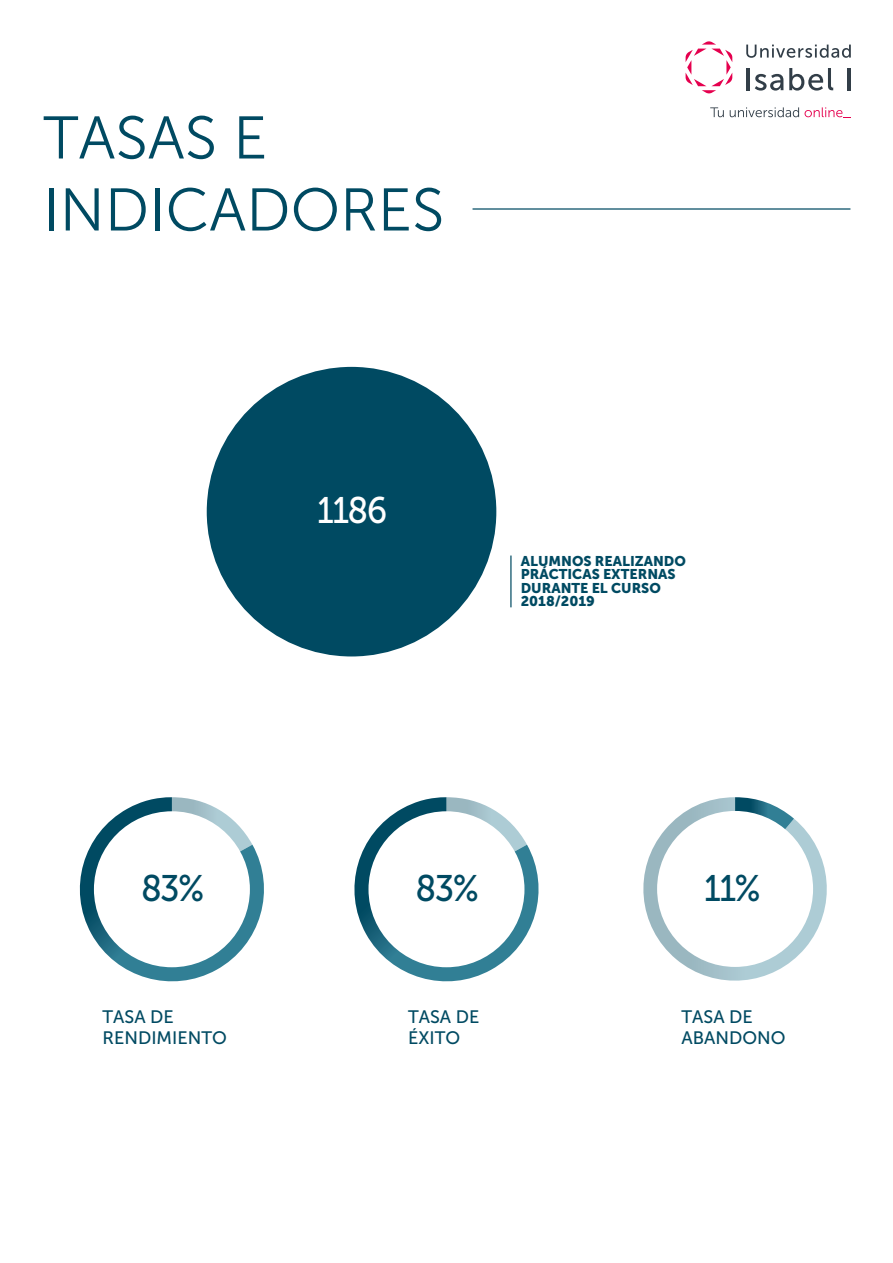
<style>
.page{position:relative;width:893px;height:1263px;background:#fff}
.page>*{position:absolute;margin:0;border:0;box-sizing:border-box;transform-origin:0 0}
.t1{font:60px/72px "Museo Sans 300";color:#004a62}
.t2{font:36.9px "Museo Sans 500";color:#004a62;scale:.93 1}
.t3{font:36.9px "Museo Sans 500";color:#fff;scale:.93 1}
.t4{font:18px/21px "Museo Sans 500";color:#004a62}
.t5{font:14.1px/13.5px "Museo Sans 900";color:#004a62}
</style>
<div class="page">
<svg style="left:746px;top:45px;width:105px;height:13px"></svg>
<hr style="left:746px;top:68px;width:3px;height:22px;background:#323e48">
<svg style="left:755px;top:74px;width:28px;height:17px"></svg>
<svg style="left:789px;top:68px;width:44px;height:23px"></svg>
<hr style="left:848px;top:68px;width:3px;height:22px;background:#323e48">
<svg style="left:686px;top:41px;width:46px;height:52px"></svg>
<svg style="left:710px;top:107px;width:14px;height:10px"></svg>
<svg style="left:730px;top:107px;width:121px;height:11px"></svg>
<div style="left:207px;top:367px;width:289px;height:289px;background:#004a62;border-radius:50%"></div>
<hr style="left:510px;top:555px;width:2px;height:52px;background:#004a62">
<svg style="left:79px;top:797px;width:185px;height:185px"></svg>
<div style="left:94px;top:811px;width:156px;height:156px;background:#fff;border-radius:50%"></div>
<svg style="left:354px;top:797px;width:185px;height:185px"></svg>
<div style="left:368px;top:811px;width:156px;height:156px;background:#fff;border-radius:50%"></div>
<svg style="left:643px;top:797px;width:184px;height:184px"></svg>
<div style="left:657px;top:811px;width:156px;height:156px;background:#fff;border-radius:50%"></div>
<hr style="left:472px;top:208px;width:378px;height:2px;background:#004a62">
<h1 class="t1" style="left:43px;top:102px;width:403px">TASAS E<br>INDICADORES</h1>
<h2 class="t3" style="left:317px;top:491px;width:77px">1186</h2>
<p class="t5" style="left:521px;top:554px;width:167px">ALUMNOS REALIZANDO<br>PRÁCTICAS EXTERNAS<br>DURANTE EL CURSO<br>2018/2019</p>
<h2 class="t2" style="left:141px;top:868px;width:70px">83%</h2>
<p class="t4" style="left:103px;top:1006px;width:126px">TASA DE<br>RENDIMIENTO</p>
<h2 class="t2" style="left:416px;top:868px;width:70px">83%</h2>
<p class="t4" style="left:408px;top:1006px;width:73px">TASA DE<br>ÉXITO</p>
<h2 class="t2" style="left:704px;top:868px;width:62px">11%</h2>
<p class="t4" style="left:681px;top:1006px;width:106px">TASA DE<br>ABANDONO</p>
</div>
